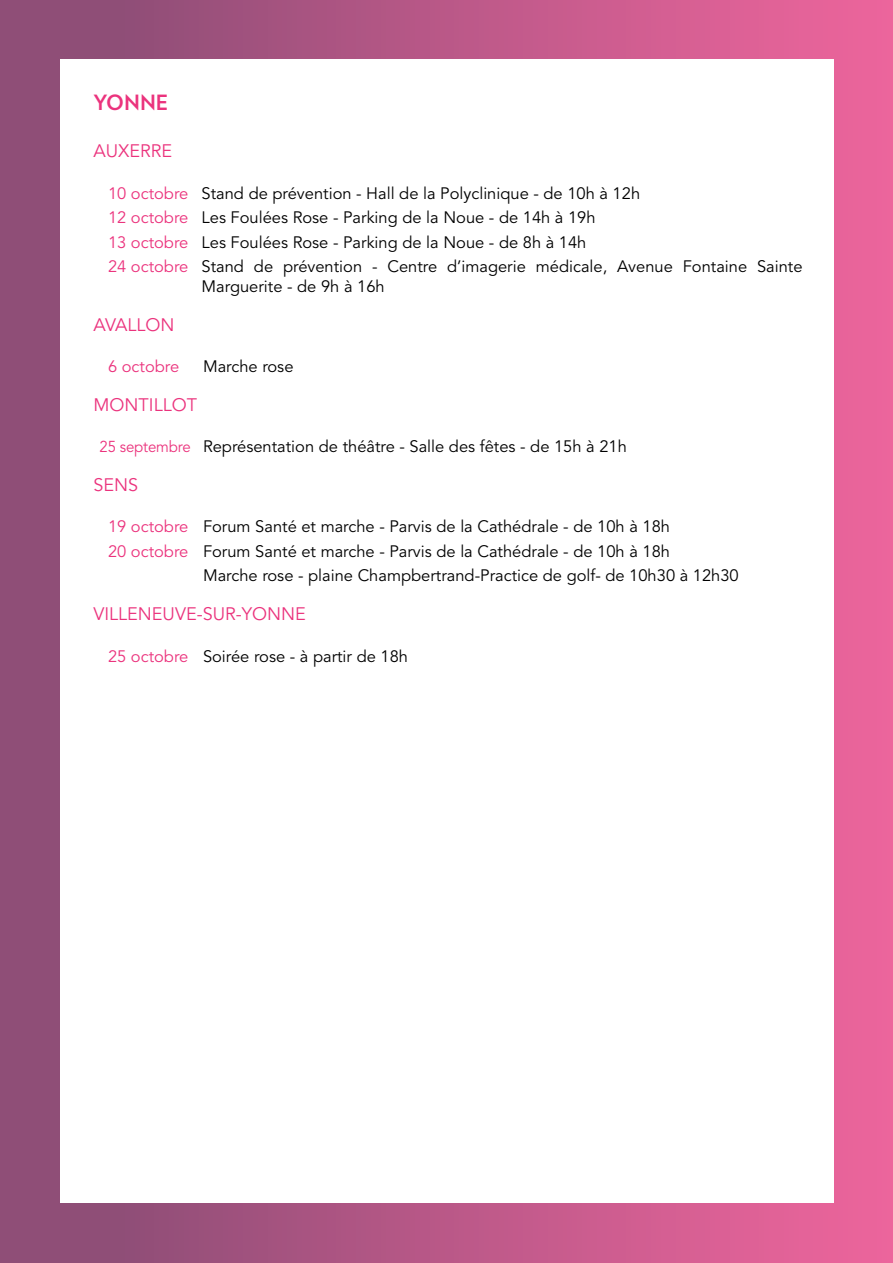
<style>
.page{position:relative;width:893px;height:1263px;background:#fff}
.page>*{position:absolute;margin:0;border:0;box-sizing:border-box;transform-origin:0 0}
.t1{font:700 21px "Verlag";color:#eb337d}
.t2{font:18px "Avenir LT Std";color:#eb337d}
.t3{font:16.5px/24.5px "Avenir LT Std";color:#000}
.t4{font:16.5px "Avenir LT Std";color:#eb337d}
.s1{color:#eb337d}
.s2{font-size:15.75px;color:#eb337d}
</style>
<div class="page">
<div style="left:0;top:0;width:893px;height:1263px;background:linear-gradient(to right,#854b73,#ee659d)"></div>
<div style="left:60px;top:60px;width:773px;height:1143px;background:#fff"></div>
<p class="t1" style="left:94px;top:86px;width:76px">YONNE</p>
<p class="t2" style="left:94px;top:141px;width:80px">AUXERRE</p>
<p class="t3" style="left:108px;top:181px;width:696px"><span class="s1">10 octobre</span> Stand de prévention - Hall de la Polyclinique - de 10h à 12h<br><span class="s1">12 octobre</span> Les Foulées Rose - Parking de la Noue - de 14h à 19h<br><span class="s1">13 octobre</span> Les Foulées Rose - Parking de la Noue - de 8h à 14h<br><span class="s1">24 octobre</span> Stand de prévention - Centre d’imagerie médicale, Avenue Fontaine Sainte</p>
<p class="t3" style="left:202px;top:275px;width:185px">Marguerite - de 9h à 16h</p>
<p class="t2" style="left:94px;top:314px;width:82px">AVALLON</p>
<p class="t4" style="left:108px;top:357px;width:73px">6 octobre</p>
<p class="t3" style="left:203px;top:355px;width:92px">Marche rose</p>
<p class="t2" style="left:94px;top:394px;width:105px">MONTILLOT</p>
<p class="t3" style="left:100px;top:435px;width:529px"><span class="s2">25 septembre</span> Représentation de théâtre - Salle des fêtes - de 15h à 21h</p>
<p class="t2" style="left:94px;top:474px;width:46px">SENS</p>
<p class="t3" style="left:108px;top:515px;width:563px"><span class="s1">19 octobre</span> Forum Santé et marche - Parvis de la Cathédrale - de 10h à 18h</p>
<p class="t3" style="left:108px;top:539px;width:563px"><span class="s1">20 octobre</span> Forum Santé et marche - Parvis de la Cathédrale - de 10h à 18h</p>
<p class="t3" style="left:203px;top:564px;width:537px">Marche rose - plaine Champbertrand-Practice de golf- de 10h30 à 12h30</p>
<p class="t2" style="left:94px;top:603px;width:214px">VILLENEUVE-SUR-YONNE</p>
<p class="t3" style="left:108px;top:644px;width:301px"><span class="s1">25 octobre</span> Soirée rose - à partir de 18h</p>
</div>
